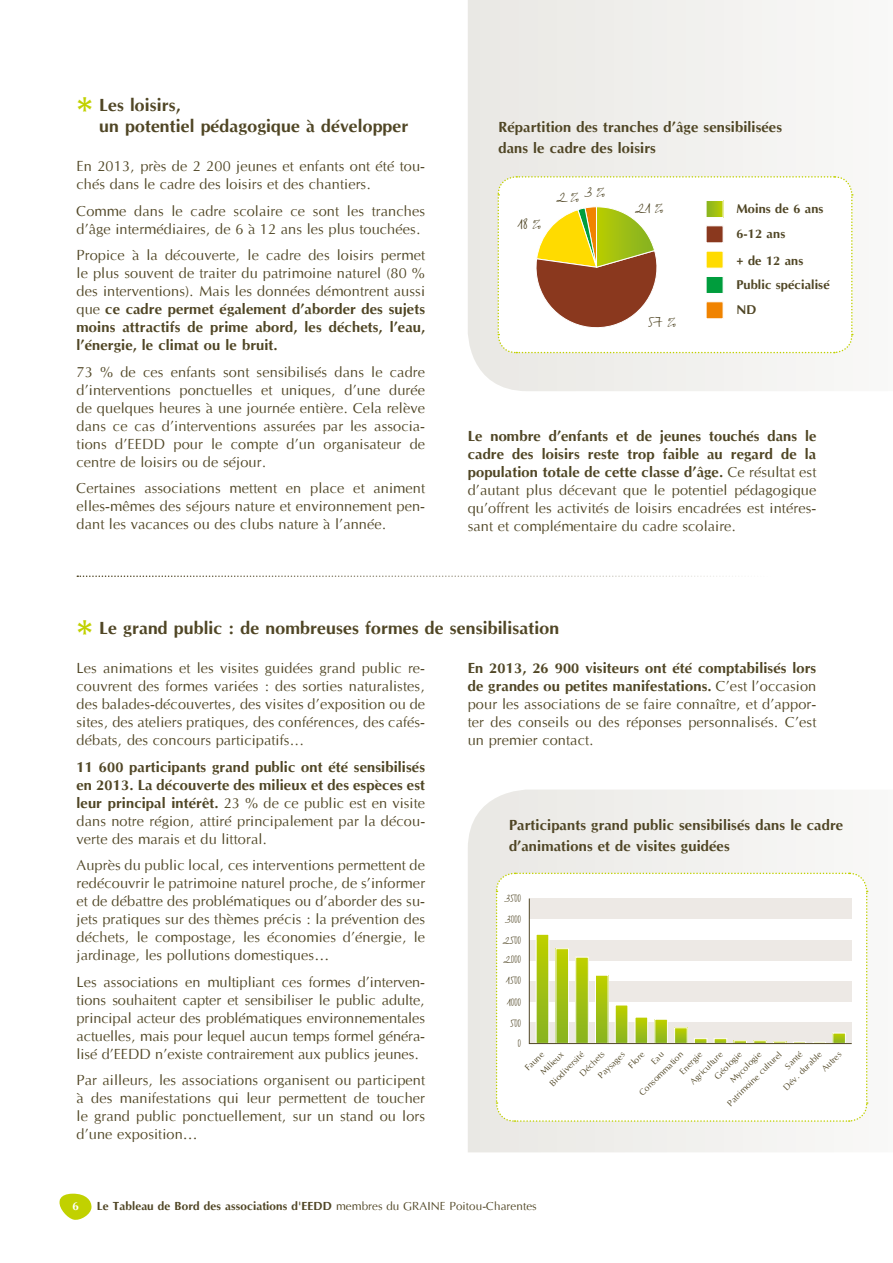
<style>
.page{position:relative;width:893px;height:1263px;background:#fff}
.page>*{position:absolute;margin:0;border:0;box-sizing:border-box;transform-origin:0 0}
.t1{font:700 18px/21px "Optane";color:#504625}
.t2{font:15px/18px "Optane";color:#504625;text-align:justify}
.t3{font:700 15px/18px "Optane";color:#504625}
.t4{font:700 13.05px/24.9px "Optane";color:#504625}
.t5{font:700 12px "Optane";color:#504625}
.t6{font:12px "Haikus Scriptver.06";color:#504625}
.t7{font:700 12px "Optane";color:#fff}
.t8{font:9px/13.8px "Optane";color:#504625}
.t9{font:9px "Haikus Scriptver.06";color:#504625}
.s1{font-family:"Optima";font-size:37.5px;color:#c1d100}
.s2{font-weight:700}
.s3{font-weight:400}
</style>
<div class="page">
<svg style="left:59px;top:1193px;width:33px;height:27px"></svg>
<svg style="left:468px;top:789px;width:401px;height:363px;fill:#efefec"></svg>
<div style="left:468px;top:0;width:386px;height:391px;background:#efefec"></div>
<svg style="left:77px;top:575px;width:662px;height:2px"></svg>
<svg style="left:497px;top:175px;width:356px;height:179px"></svg>
<svg style="left:495px;top:872px;width:373px;height:250px"></svg>
<p class="t1" style="left:99px;top:95px;width:311px;text-indent:-23px"><span class="s1">*</span> Les loisirs,<br>un potentiel pédagogique à développer</p>
<p class="t2" style="left:77px;top:157px;width:350px">En 2013, près de 2 200 jeunes et enfants ont été tou&shy;chés dans le cadre des loisirs et des chantiers.</p>
<p class="t2" style="left:77px;top:202px;width:350px">Comme dans le cadre scolaire ce sont les tranches d’âge intermédiaires, de 6 à 12 ans les plus touchées.</p>
<p class="t2" style="left:77px;top:246px;width:350px">Propice à la découverte, le cadre des loisirs permet le plus souvent de traiter du patrimoine naturel (80 % des interventions). Mais les données démontrent aussi que <span class="s2">ce cadre permet également d’aborder des sujets moins attractifs de prime abord, les déchets, l’eau, l’énergie, le climat ou le bruit.</span></p>
<p class="t2" style="left:77px;top:363px;width:350px">73 % de ces enfants sont sensibilisés dans le cadre d’interventions ponctuelles et uniques, d’une durée de quelques heures à une journée entière. Cela relève dans ce cas d’interventions assurées par les associa&shy;tions d’EEDD pour le compte d’un organisateur de centre de loisirs ou de séjour.</p>
<p class="t2" style="left:77px;top:479px;width:350px">Certaines associations mettent en place et animent elles-mêmes des séjours nature et environnement pen&shy;dant les vacances ou des clubs nature à l’année.</p>
<p class="t3" style="left:498px;top:117px;width:285px;line-height:21px">Répartition des tranches d’âge sensibilisées dans le cadre des loisirs</p>
<p class="t6" style="left:518px;top:218px;width:25px">18 %</p>
<p class="t6" style="left:585px;top:186px;width:21px">3 %</p>
<p class="t6" style="left:558px;top:191px;width:23px">2 %</p>
<p class="t6" style="left:637px;top:202px;width:29px">21 %</p>
<p class="t6" style="left:648px;top:315px;width:29px">57 %</p>
<p class="t4" style="left:736px;top:196px;width:89px">Moins de 6 ans<br>6-12 ans</p>
<p class="t4" style="left:736px;top:248px;width:95px">+ de 12 ans<br>Public spécialisé<br>ND</p>
<p class="t2" style="left:468px;top:427px;width:350px"><span class="s2">Le nombre d’enfants et de jeunes touchés dans le cadre des loisirs reste trop faible au regard de la population totale de cette classe d’âge.</span> Ce résultat est d’autant plus décevant que le potentiel pédagogique qu’offrent les activités de loisirs encadrées est intéres&shy;sant et complémentaire du cadre scolaire.</p>
<p class="t1" style="left:77px;top:618px;width:484px"><span class="s1">*</span> Le grand public : de nombreuses formes de sensibilisation</p>
<p class="t2" style="left:77px;top:659px;width:350px">Les animations et les visites guidées grand public re&shy;couvrent des formes variées : des sorties naturalistes, des balades-découvertes, des visites d’exposition ou de sites, des ateliers pratiques, des conférences, des cafés&shy;débats, des concours participatifs...</p>
<p class="t3" style="left:77px;top:758px;width:350px;text-align:justify">11 600 participants grand public ont été sensibilisés en 2013. La découverte des milieux et des espèces est leur principal intérêt. <span class="s3">23 % de ce public est en visite dans notre région, attiré principalement par la décou&shy;verte des marais et du littoral.</span></p>
<p class="t2" style="left:77px;top:856px;width:350px">Auprès du public local, ces interventions permettent de redécouvrir le patrimoine naturel proche, de s’informer et de débattre des problématiques ou d’aborder des su&shy;jets pratiques sur des thèmes précis : la prévention des déchets, le compostage, les économies d’énergie, le jardinage, les pollutions domestiques…</p>
<p class="t2" style="left:77px;top:973px;width:350px">Les associations en multipliant ces formes d’interven&shy;tions souhaitent capter et sensibiliser le public adulte, principal acteur des problématiques environnementales actuelles, mais pour lequel aucun temps formel généra&shy;lisé d’EEDD n’existe contrairement aux publics jeunes.</p>
<p class="t2" style="left:77px;top:1071px;width:350px">Par ailleurs, les associations organisent ou participent à des manifestations qui leur permettent de toucher le grand public ponctuellement, sur un stand ou lors d’une exposition…</p>
<p class="t2" style="left:468px;top:659px;width:350px"><span class="s2">En 2013, 26 900 visiteurs ont été comptabilisés lors de grandes ou petites manifestations.</span> C’est l’occasion pour les associations de se faire connaître, et d’appor&shy;ter des conseils ou des réponses personnalisés. C’est un premier contact.</p>
<p class="t3" style="left:509px;top:814px;width:336px;line-height:21px">Participants grand public sensibilisés dans le cadre d’animations et de visites guidées</p>
<p class="t9" style="left:505px;top:894px;width:18px">3500</p>
<p class="t9" style="left:506px;top:915px;width:17px">3000</p>
<p class="t9" style="left:504px;top:935px;width:19px">2500</p>
<p class="t9" style="left:505px;top:955px;width:18px">2000</p>
<p class="t9" style="left:506px;top:976px;width:17px">1500</p>
<p class="t9" style="left:507px;top:997px;width:16px">1000</p>
<p class="t9" style="left:511px;top:1018px;width:12px">500</p>
<p class="t9" style="left:518px;top:1039px;width:5px">0</p>
<p class="t8" style="left:546px;top:1079px;width:46px;rotate:-45deg">Biodiversité</p>
<p class="t8" style="left:724px;top:1099px;width:75px;rotate:-45deg">Patrimoine culturel</p>
<p class="t8" style="left:782px;top:1062px;width:22px;rotate:-45deg">Santé</p>
<p class="t8" style="left:521px;top:1064px;width:25px;rotate:-45deg">Faune</p>
<p class="t8" style="left:595px;top:1072px;width:35px;rotate:-45deg">Paysages</p>
<p class="t8" style="left:625px;top:1061px;width:21px;rotate:-45deg">Flore</p>
<p class="t8" style="left:676px;top:1068px;width:30px;rotate:-45deg">Energie</p>
<p class="t8" style="left:686px;top:1078px;width:44px;rotate:-45deg">Agriculture</p>
<p class="t8" style="left:711px;top:1072px;width:37px;rotate:-45deg">Géologie</p>
<p class="t8" style="left:727px;top:1076px;width:42px;rotate:-45deg">Mycologie</p>
<p class="t8" style="left:808px;top:1055px;width:26px;text-indent:-40px;rotate:-45deg">Dév. durable<br>Autres</p>
<p class="t8" style="left:537px;top:1068px;width:31px;rotate:-45deg">Milieux</p>
<p class="t8" style="left:576px;top:1070px;width:33px;rotate:-45deg">Déchets</p>
<p class="t8" style="left:636px;top:1089px;width:60px;rotate:-45deg">Consommation</p>
<p class="t7" style="left:72px;top:1199px;width:8px">6</p>
<p class="t5" style="left:97px;top:1199px;width:441px">Le Tableau de Bord des associations d'EEDD <span class="s3">membres du GRAINE Poitou-Charentes</span></p>
</div>
